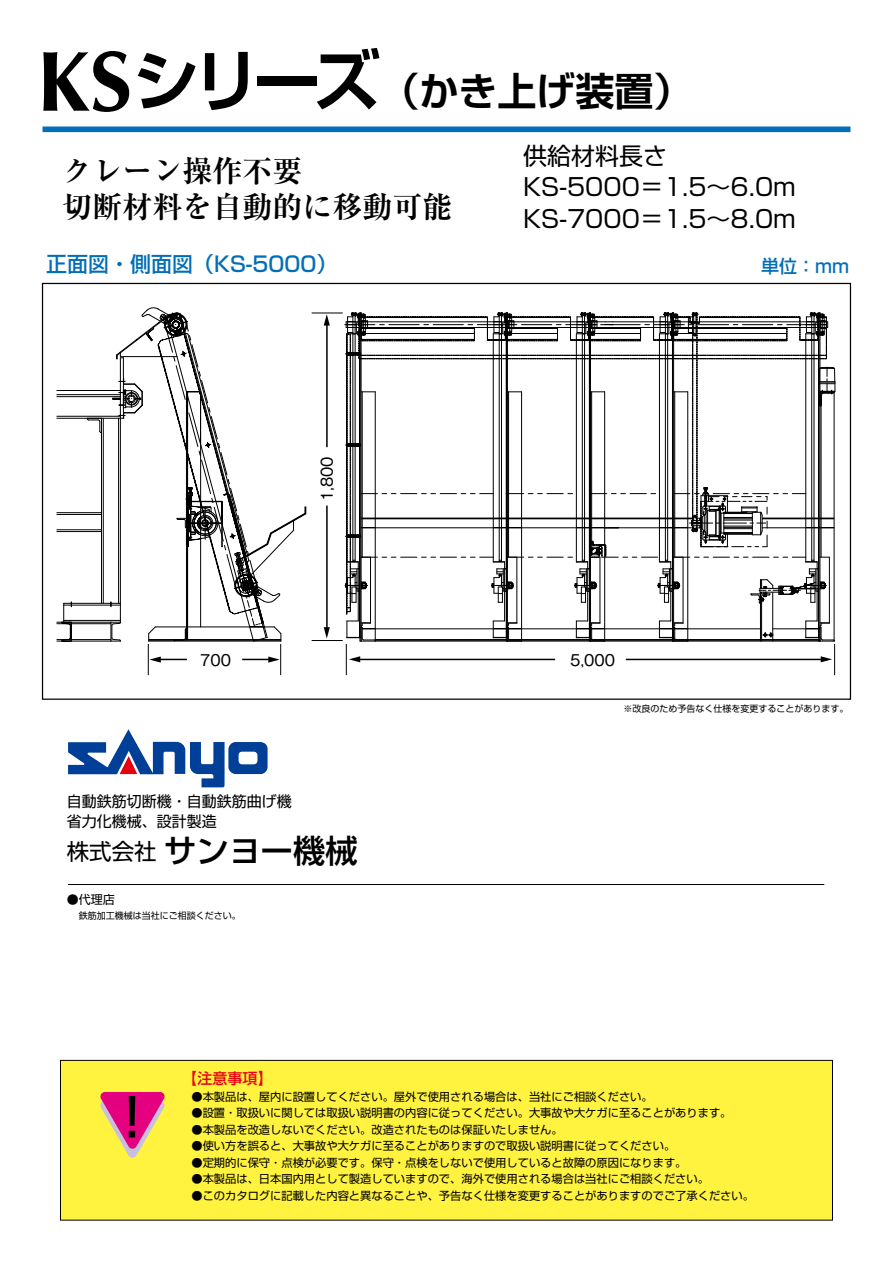
<style>
.page{position:relative;width:893px;height:1263px;background:#fff}
.page>*{position:absolute;margin:0;border:0;box-sizing:border-box;transform-origin:0 0}
.t1{font:700 67.5px "Shin Go Pr 6 De";color:#000}
.t2{font:500 52.5px "Shin Go";color:#000}
.t3{font:700 39px "Shin Go Pr 6 De";color:#000}
.t4{font:500 32.25px "Shin Go";color:#000}
.t5{font:700 30px/36px "Ryumin";color:#000}
.t6{font:24px/32px "Shin Go Pr 6";color:#000}
.t7{font:22.5px "Shin Go";color:#000}
.t8{font:500 21px "Shin Go Pr 6";color:#036eb8}
.t9{font:500 18px "Shin Go Pr 6";color:#036eb8}
.t10{font:15px/19.5px "Shin Go";color:#000}
.t11{font:15px "Gothic MB101 Pr 6";color:#000}
.t12{font:500 15px "Shin Go";color:#e60012}
.t13{font:12px "Shin Go";color:#000}
.t14{font:11.25px "Shin Go";color:#000}
.t15{font:9px "Shin Go Pr 6";color:#000}
.t16{font:9px "Shin Go";color:#000}
.s1{font-family:"Optima";font-size:85.5px}
</style>
<div class="page">
<div style="left:43px;top:126px;width:807px;height:6px;background:#036eb8"></div>
<hr style="left:148px;top:644px;width:1px;height:31px;background:#000">
<hr style="left:280px;top:644px;width:1px;height:31px;background:#000">
<hr style="left:312px;top:640px;width:31px;height:1px;background:#000">
<hr style="left:346px;top:644px;width:1px;height:31px;background:#000">
<hr style="left:834px;top:644px;width:1px;height:31px;background:#000">
<hr style="left:312px;top:313px;width:31px;height:1px;background:#000">
<svg style="left:345px;top:312px;width:491px;height:330px"></svg>
<svg style="left:87px;top:419px;width:14px;height:14px"></svg>
<hr style="left:101px;top:418px;width:1px;height:185px;background:#000">
<hr style="left:103px;top:418px;width:1px;height:185px;background:#000">
<hr style="left:57px;top:418px;width:66px;height:1px;background:#000">
<hr style="left:57px;top:416px;width:63px;height:1px;background:#000">
<hr style="left:57px;top:394px;width:63px;height:1px;background:#000">
<hr style="left:57px;top:390px;width:63px;height:1px;background:#000">
<hr style="left:57px;top:396px;width:63px;height:1px;background:#000">
<hr style="left:64px;top:605px;width:56px;height:1px;background:#000">
<hr style="left:64px;top:603px;width:56px;height:1px;background:#000">
<hr style="left:64px;top:620px;width:56px;height:1px;background:#000">
<hr style="left:57px;top:641px;width:54px;height:1px;background:#000">
<hr style="left:57px;top:622px;width:54px;height:1px;background:#000">
<hr style="left:57px;top:623px;width:54px;height:1px;background:#000">
<hr style="left:57px;top:639px;width:54px;height:1px;background:#000">
<hr style="left:57px;top:512px;width:44px;height:1px;background:#000">
<hr style="left:57px;top:531px;width:44px;height:1px;background:#000">
<hr style="left:57px;top:514px;width:44px;height:1px;background:#000">
<hr style="left:57px;top:529px;width:44px;height:1px;background:#000">
<svg style="left:61px;top:602px;width:11px;height:40px"></svg>
<svg style="left:111px;top:307px;width:195px;height:335px"></svg>
<svg style="left:149px;top:656px;width:38px;height:7px"></svg>
<svg style="left:242px;top:656px;width:38px;height:7px"></svg>
<hr style="left:358px;top:659px;width:197px;height:1px;background:#000">
<svg style="left:349px;top:656px;width:11px;height:6px"></svg>
<hr style="left:326px;top:323px;width:2px;height:124px;background:#000">
<svg style="left:324px;top:314px;width:6px;height:12px"></svg>
<hr style="left:326px;top:506px;width:2px;height:123px;background:#000">
<svg style="left:324px;top:627px;width:6px;height:11px"></svg>
<hr style="left:626px;top:659px;width:197px;height:1px;background:#000">
<svg style="left:821px;top:656px;width:11px;height:6px"></svg>
<svg style="left:68px;top:729px;width:200px;height:58px"></svg>
<hr style="left:68px;top:884px;width:756px;height:1px;background:#000">
<div style="left:60px;top:1060px;width:772px;height:160px;background:#fff33f"></div>
<div style="left:60px;top:1060px;width:773px;height:160px;border:1px solid #000"></div>
<svg style="left:100px;top:1092px;width:65px;height:66px"></svg>
<h1 class="t1" style="left:37px;top:25px;width:345px"><span class="s1">KS</span>シリーズ</h1>
<h3 class="t3" style="left:381px;top:59px;width:313px">（かき上げ装置(</h3>
<h3 class="t5" style="left:62px;top:152px;width:391px">クレーン操作不要<br>切断材料を自動的に移動可能</h3>
<h3 class="t8" style="left:46px;top:247px;width:293px">正面図・側面図（KS-5000）</h3>
<h3 class="t6" style="left:523px;top:138px;width:274px">供給材料長さ<br>KS-5000＝1.5～6.0m<br>KS-7000＝1.5～8.0m</h3>
<h3 class="t9" style="left:761px;top:252px;width:89px">単位：mm</h3>
<h3 class="t11" style="left:200px;top:648px;width:32px">700</h3>
<h3 class="t11" style="left:314px;top:501px;width:46px;rotate:-90deg">1,800</h3>
<h3 class="t10" style="left:67px;top:791px;width:226px">自動鉄筋切断機・自動鉄筋曲げ機省力化機械、設計製造</h3>
<h3 class="t4" style="left:164px;top:830px;width:195px">サンヨー機械</h3>
<h3 class="t7" style="left:67px;top:836px;width:91px">株式会社</h3>
<p class="t13" style="left:67px;top:891px;width:49px">●代理店</p>
<p class="t16" style="left:79px;top:909px;width:163px">鉄筋加工機械は当社にご相談ください。</p>
<h3 class="t11" style="left:570px;top:648px;width:46px">5,000</h3>
<p class="t15" style="left:624px;top:701px;width:226px">※改良のため予告なく仕様を変更することがあります。</p>
<h2 class="t2" style="left:106px;top:1083px;width:54px">!</h2>
<h3 class="t12" style="left:182px;top:1069px;width:91px">【注意事項【</h3>
<p class="t14" style="left:191px;top:1089px;width:463px">●本製品は、屋内に設置してください。屋外で使用される場合は、当社にご相談ください。</p>
<p class="t14" style="left:191px;top:1106px;width:542px">●設置・取扱いに関しては取扱い説明書の内容に従ってください。大事故や大ケガに至ることがあります。</p>
<p class="t14" style="left:191px;top:1122px;width:373px">●本製品を改造しないでください。改造されたものは保証いたしません。</p>
<p class="t14" style="left:191px;top:1139px;width:485px">●使い方を誤ると、大事故や大ケガに至ることがありますので取扱い説明書に従ってください。</p>
<p class="t14" style="left:191px;top:1155px;width:497px">●定期的に保守・点検が必要です。保守・点検をしないで使用していると故障の原因になります。</p>
<p class="t14" style="left:191px;top:1172px;width:519px">●本製品は、日本国内用として製造していますので、海外で使用される場合は当社にご相談ください。</p>
<p class="t14" style="left:191px;top:1188px;width:564px">●このカタログに記載した内容と異なることや、予告なく仕様を変更することがありますのでご了承ください。</p>
</div>
